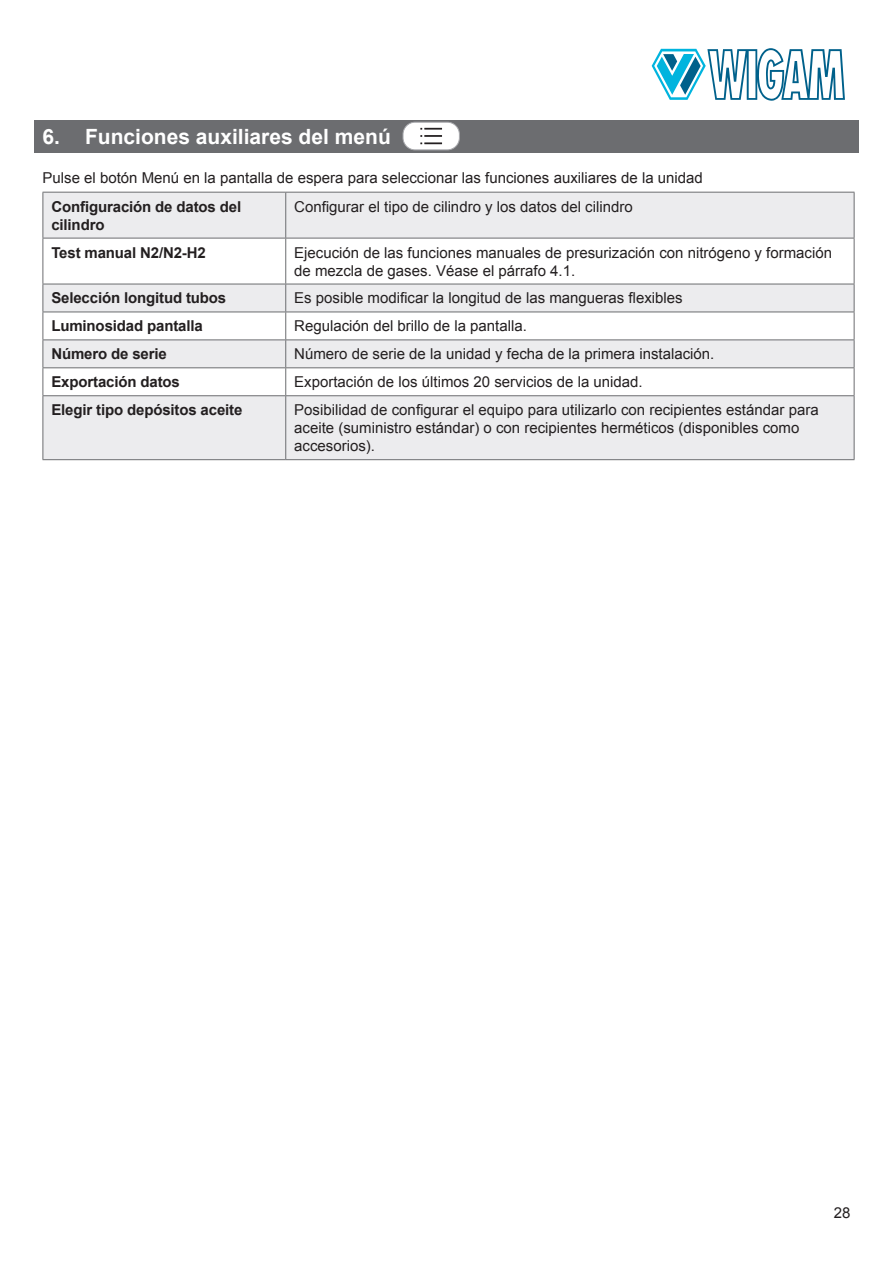
<style>
.page{position:relative;width:893px;height:1263px;background:#fff}
.page>*{position:absolute;margin:0;border:0;box-sizing:border-box;transform-origin:0 0}
.t1{font:700 21px "Arial";color:#fff}
.Fliesstext{font:15px/18px "Arial";color:#231f20}
.Fliesstext-2{font:700 15px/18px "Arial";letter-spacing:-.01em;color:#231f20}
</style>
<div class="page">
<svg style="left:652px;top:48px;width:193px;height:53px"></svg>
<div style="left:34px;top:120px;width:825px;height:33px;background:#6c6d70"></div>
<div style="left:403px;top:122px;width:56px;height:28px;background:#fff;border-radius:12px"></div>
<svg style="left:420px;top:128px;width:22px;height:16px"></svg>
<div style="left:402px;top:122px;width:58px;height:28px;border:1px solid #a8a9ad;border-radius:12px"></div>
<svg style="left:44px;top:193px;width:810px;height:266px;fill:#ececee"></svg>
<hr style="left:43px;top:192px;width:243px;height:1px;background:#6c6d70">
<hr style="left:43px;top:193px;width:1px;height:45px;background:#6c6d70">
<hr style="left:286px;top:192px;width:568px;height:1px;background:#6c6d70">
<hr style="left:285px;top:193px;width:1px;height:45px;background:#6c6d70">
<hr style="left:854px;top:193px;width:1px;height:45px;background:#6c6d70">
<hr style="left:43px;top:238px;width:243px;height:1px;background:#6c6d70">
<hr style="left:43px;top:238px;width:1px;height:46px;background:#6c6d70">
<hr style="left:286px;top:238px;width:568px;height:1px;background:#6c6d70">
<hr style="left:285px;top:238px;width:1px;height:46px;background:#6c6d70">
<hr style="left:854px;top:238px;width:1px;height:46px;background:#6c6d70">
<hr style="left:43px;top:284px;width:243px;height:1px;background:#6c6d70">
<hr style="left:286px;top:284px;width:568px;height:1px;background:#6c6d70">
<hr style="left:43px;top:312px;width:243px;height:1px;background:#6c6d70">
<hr style="left:286px;top:312px;width:568px;height:1px;background:#6c6d70">
<hr style="left:43px;top:339px;width:243px;height:1px;background:#6c6d70">
<hr style="left:286px;top:339px;width:568px;height:1px;background:#6c6d70">
<hr style="left:43px;top:367px;width:243px;height:1px;background:#6c6d70">
<svg style="left:43px;top:284px;width:1px;height:111px"></svg>
<hr style="left:286px;top:367px;width:568px;height:1px;background:#6c6d70">
<svg style="left:285px;top:284px;width:1px;height:111px"></svg>
<svg style="left:854px;top:284px;width:1px;height:111px"></svg>
<hr style="left:43px;top:395px;width:243px;height:1px;background:#6c6d70">
<hr style="left:43px;top:396px;width:1px;height:63px;background:#6c6d70">
<hr style="left:286px;top:395px;width:568px;height:1px;background:#6c6d70">
<hr style="left:285px;top:396px;width:1px;height:63px;background:#6c6d70">
<hr style="left:854px;top:396px;width:1px;height:63px;background:#6c6d70">
<hr style="left:43px;top:459px;width:243px;height:1px;background:#6c6d70">
<hr style="left:286px;top:459px;width:568px;height:1px;background:#6c6d70">
<p class="t1" style="left:43px;top:123px;width:350px">6. Funciones auxiliares del menú</p>
<p class="Fliesstext" style="left:43px;top:169px;width:662px">Pulse el botón Menú en la pantalla de espera para seleccionar las funciones auxiliares de la unidad</p>
<p class="Fliesstext-2" style="left:51px;top:198px;width:191px">Configuración de datos del cilindro</p>
<p class="Fliesstext" style="left:294px;top:197px;width:340px">Configurar el tipo de cilindro y los datos del cilindro</p>
<p class="Fliesstext-2" style="left:51px;top:244px;width:156px">Test manual N2/N2-H2</p>
<p class="Fliesstext" style="left:294px;top:243px;width:539px">Ejecución de las funciones manuales de presurización con nitrógeno y formación de mezcla de gases. Véase el párrafo 4.1.</p>
<p class="Fliesstext-2" style="left:51px;top:290px;width:176px">Selección longitud tubos</p>
<p class="Fliesstext" style="left:294px;top:289px;width:390px">Es posible modificar la longitud de las mangueras flexibles</p>
<p class="Fliesstext-2" style="left:51px;top:318px;width:153px">Luminosidad pantalla</p>
<p class="Fliesstext" style="left:294px;top:317px;width:234px">Regulación del brillo de la pantalla.</p>
<p class="Fliesstext-2" style="left:51px;top:346px;width:117px">Número de serie</p>
<p class="Fliesstext" style="left:294px;top:345px;width:422px">Número de serie de la unidad y fecha de la primera instalación.</p>
<p class="Fliesstext-2" style="left:51px;top:373px;width:130px">Exportación datos</p>
<p class="Fliesstext" style="left:294px;top:373px;width:350px">Exportación de los últimos 20 servicios de la unidad.</p>
<p class="Fliesstext-2" style="left:51px;top:401px;width:193px">Elegir tipo depósitos aceite</p>
<p class="Fliesstext" style="left:294px;top:401px;width:526px">Posibilidad de configurar el equipo para utilizarlo con recipientes estándar para aceite (suministro estándar) o con recipientes herméticos (disponibles como accesorios).</p>
<p class="Fliesstext" style="left:834px;top:1203px;width:18px">28</p>
</div>
